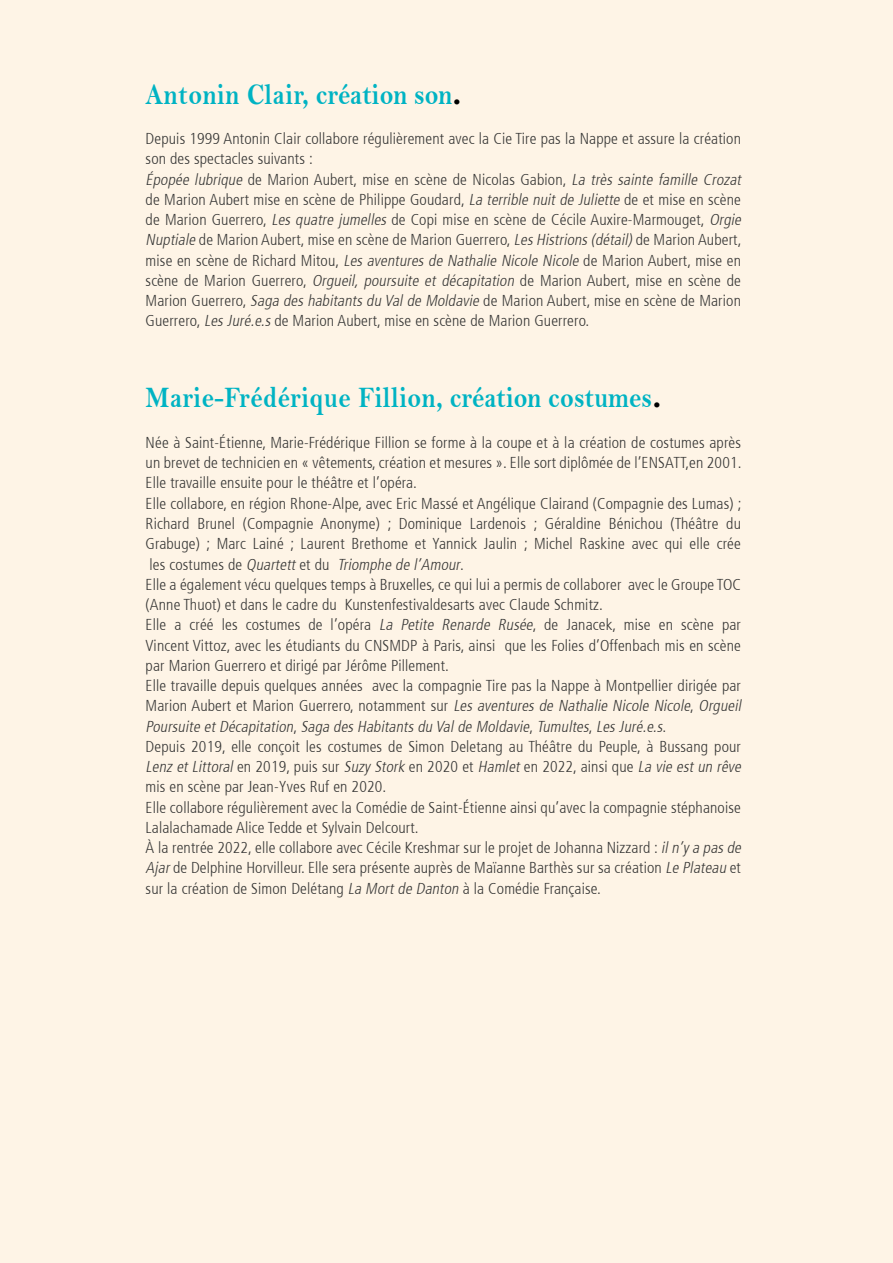
<style>
.page{position:relative;width:893px;height:1263px;background:#fef4e6}
.page>*{position:absolute;margin:0;border:0;box-sizing:border-box;transform-origin:0 0}
.t1{font:30px "Bell MT Bold";letter-spacing:.02em;color:#00b3c3;scale:.85 1}
.t2{font:300 condensed 15.75px/20.2px "Frutiger 47";letter-spacing:.01em;color:#363635}
.t3{font:italic 300 condensed 15.75px "Frutiger 47";color:#363635}
.s1{font-family:"Fontin Sans";font-weight:700;font-size:34.5px;color:#000}
.s2{font-style:italic}
.s3{font-style:normal}
</style>
<div class="page">
<p class="t1" style="left:146px;top:76px;width:374px">Antonin Clair, création son<span class="s1">.</span></p>
<p class="t2" style="left:146px;top:129px;width:597px">Depuis 1999 Antonin Clair collabore régulièrement avec la Cie Tire pas la Nappe et assure la création son des spectacles suivants :</p>
<p class="t2" style="left:146px;top:169px;width:600px"><span class="s2">Épopée lubrique</span> de Marion Aubert, mise en scène de Nicolas Gabion, <span class="s2">La très sainte famille Crozat</span></p>
<p class="t2" style="left:146px;top:190px;width:600px">de Marion Aubert mise en scène de Philippe Goudard, <span class="s2">La terrible nuit de Juliette</span> de et mise en scène de Marion Guerrero, <span class="s2">Les quatre jumelles</span> de Copi mise en scène de Cécile Auxire-Marmouget, <span class="s2">Orgie Nuptiale</span> de Marion Aubert, mise en scène de Marion Guerrero, <span class="s2">LesHistrions(détail)</span>de Marion Aubert, mise en scène de Richard Mitou, <span class="s2">Les aventures de Nathalie Nicole Nicole</span> de Marion Aubert, mise en scène de Marion Guerrero, <span class="s2">Orgueil, poursuite et décapitation</span> de Marion Aubert, mise en scène de Marion Guerrero, <span class="s2">Saga des habitants du Val de Moldavie</span> de Marion Aubert, mise en scène de Marion Guerrero, <span class="s2">LesJuré.e.s</span>de Marion Aubert, mise en scène de Marion Guerrero.</p>
<p class="t1" style="left:146px;top:380px;width:609px">Marie-Frédérique Fillion, création costumes<span class="s1">.</span></p>
<p class="t2" style="left:146px;top:433px;width:597px">Née à Saint-Étienne, Marie-Frédérique Fillion se forme à la coupe et à la création de costumes après</p>
<p class="t2" style="left:146px;top:453px;width:597px">un brevet de technicien en « vêtements, création et mesures ». Elle sort diplômée de l’ENSATT,en 2001.</p>
<p class="t2" style="left:146px;top:473px;width:273px">Elle travaille ensuite pour le théâtre et l’opéra.</p>
<p class="t2" style="left:146px;top:493px;width:597px">Elle collabore, en région Rhone-Alpe, avec Eric Massé et Angélique Clairand (Compagnie des Lumas) ;</p>
<p class="t2" style="left:146px;top:514px;width:597px">Richard Brunel (Compagnie Anonyme) ; Dominique Lardenois ; Géraldine Bénichou (Théâtre du</p>
<p class="t2" style="left:146px;top:534px;width:597px">Grabuge) ; Marc Lainé ; Laurent Brethome et Yannick Jaulin ; Michel Raskine avec qui elle crée</p>
<p class="t3" style="left:150px;top:555px;width:316px"><span class="s3">l e s c o s t u m e s d e</span> Quartett<span class="s3">e t d u</span> Triomphe de l’Amour<span class="s3">.</span></p>
<p class="t2" style="left:146px;top:574px;width:597px">Elle a également vécu quelques temps à Bruxelles, ce qui lui a permis de collaborer avec le Groupe TOC (Anne Thuot) et dans le cadre du Kunstenfestivaldesarts avec Claude Schmitz.</p>
<p class="t2" style="left:146px;top:615px;width:597px">Elle a créé les costumes de l’opéra <span class="s2">La Petite Renarde Rusée</span>, de Janacek, mise en scène par</p>
<p class="t2" style="left:146px;top:635px;width:597px">Vincent Vittoz, avec les étudiants du CNSMDP à Paris, ainsi que les Folies d’Offenbach mis en scène par Marion Guerrero et dirigé par Jérôme Pillement.</p>
<p class="t2" style="left:146px;top:676px;width:600px">Elle travaille depuis quelques années avec la compagnie Tire pas la Nappe à Montpellier dirigée par<br>M a r i o n A u b e rt et M a r i o n G u e r re ro, n ota m m e n t s u r <span class="s2">Les aventures de Nathalie Nicole Nicole</span>, <span class="s2">Orgueil<br>Poursuite etDécapitation</span>, <span class="s2">Saga desHabitantsdu Valde Moldavie</span>, <span class="s2">Tumultes</span>, <span class="s2">LesJuré.e.s</span>.</p>
<p class="t2" style="left:146px;top:736px;width:597px">Depuis 2019, elle conçoit les costumes de Simon Deletang au Théâtre du Peuple, à Bussang pour</p>
<p class="t2" style="left:146px;top:757px;width:600px"><span class="s2">Lenz et Littoral</span> e n 2 0 1 9 , p u i s s u r <span class="s2">Suzy Stork</span> e n 2 0 2 0 et <span class="s2">Hamlet</span> e n 2 0 2 2 , a i n s i q u e <span class="s2">La vie est un rêve </span>mis en scène par Jean-Yves Ruf en 2020.</p>
<p class="t2" style="left:146px;top:797px;width:597px">Elle collabore régulièrement avec la Comédie de Saint-Étienne ainsi qu’avec la compagnie stéphanoise<br>Lalalachamade Alice Tedde et Sylvain Delcourt.</p>
<p class="t2" style="left:146px;top:838px;width:600px">À la rentrée 2022, elle collabore avec Cécile Kreshmar sur le projet de Johanna Nizzard : <span class="s2">iln’y a pasde<br>Ajar</span>de Delphine Horvilleur. Elle sera présente auprès de Maïanne Barthès sur sa création <span class="s2">Le Plateau</span> et sur la création de Simon Delétang <span class="s2">La Mortde Danton</span> à la Comédie Française.</p>
</div>
